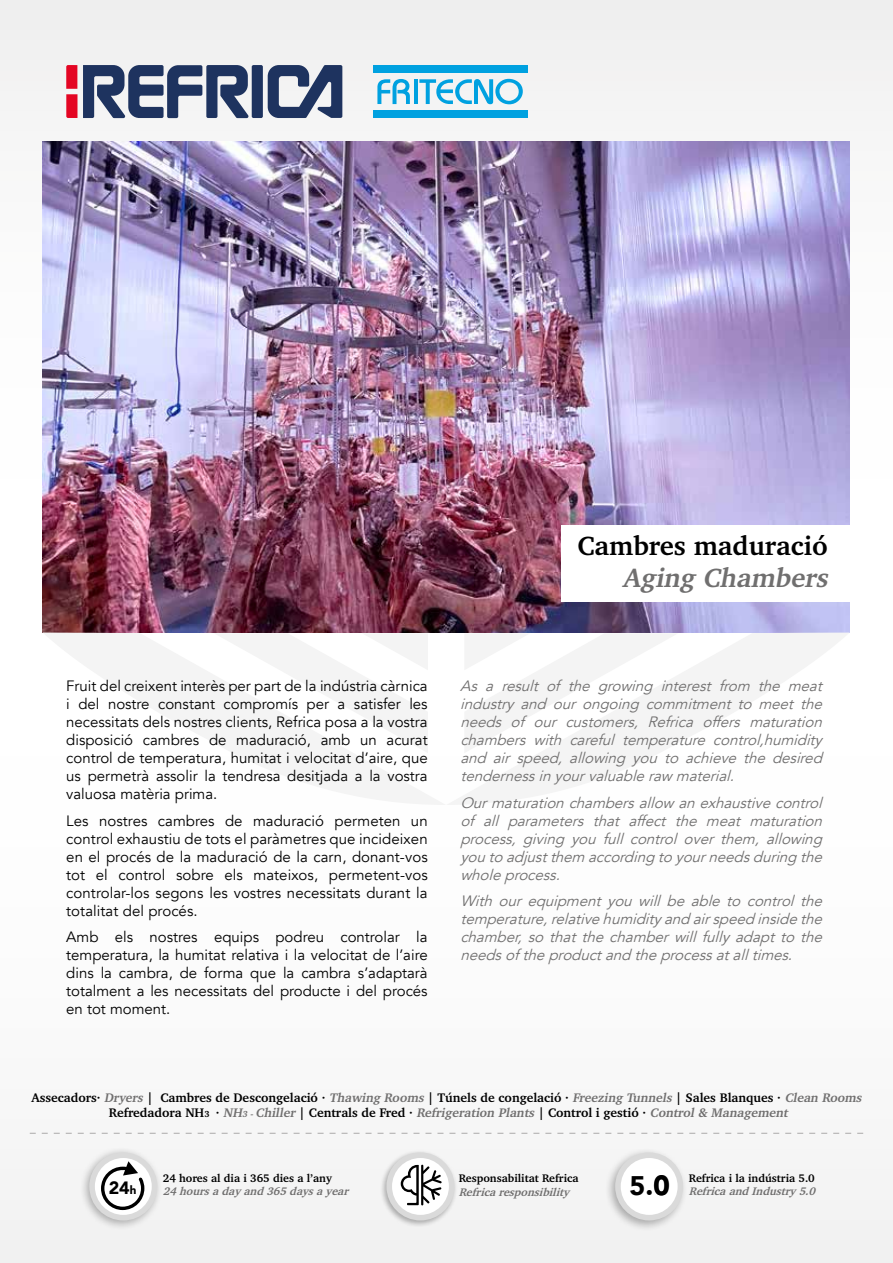
<style>
.page{position:relative;width:893px;height:1263px;background:#f9f9f9}
.page>*{position:absolute;margin:0;border:0;box-sizing:border-box;transform-origin:0 0}
.t1{font:900 27.75px "Avenir";color:#000}
.t2{font:700 27px "Charter IT Cby BT";color:#000}
.t3{font:italic 700 27px "Charter IT Cby BT";color:#706f6f}
.t4{font:900 26.85px "Avenir";color:#000}
.t5{font:900 17.85px "Avenir";color:#000}
.t6{font:15px/18px "Avenir";color:#000;text-align:justify}
.t7{font:italic 15px/18px "Avenir";color:#706f6f;text-align:justify}
.t8{font:700 12.75px/15.3px "Charter IT Cby BT";color:#000;text-align:center}
.t9{font:700 11.25px "Charter IT Cby BT";color:#000}
.t10{font:italic 700 11.25px "Charter IT Cby BT";color:#706f6f}
.s1{font-style:italic;color:#706f6f}
.s2{font-size:9px}
.s3{font-style:italic;font-size:9px;color:#706f6f}
.s4{font-size:11.55px}
</style>
<div class="page">
<svg style="left:30px;top:1133px;width:833px;height:1px"></svg>
<img style="left:43px;top:142px;width:807px;height:490px">
<svg style="left:43px;top:632px;width:403px;height:1px"></svg>
<svg style="left:446px;top:632px;width:404px;height:1px"></svg>
<svg style="left:268px;top:65px;width:74px;height:53px"></svg>
<svg style="left:83px;top:65px;width:166px;height:53px"></svg>
<div style="left:252px;top:65px;width:11px;height:53px;background:#1e335f;border-radius:2px"></div>
<svg style="left:66px;top:65px;width:11px;height:53px"></svg>
<div style="left:373px;top:110px;width:154px;height:8px;background:#00a1e0"></div>
<div style="left:373px;top:65px;width:154px;height:8px;background:#00a1e0"></div>
<svg style="left:419px;top:79px;width:104px;height:25px"></svg>
<svg style="left:377px;top:79px;width:33px;height:25px"></svg>
<svg style="left:414px;top:79px;width:3px;height:25px"></svg>
<div style="left:561px;top:525px;width:332px;height:77px;background:#fff"></div>
<div style="left:79px;top:1146px;width:84px;height:84px;background:#000;opacity:.3"></div>
<div style="left:89px;top:1152px;width:68px;height:68px;background:#dadada;border-radius:50%"></div>
<div style="left:95px;top:1158px;width:57px;height:57px;background:#fff;border-radius:50%"></div>
<svg style="left:101px;top:1161px;width:43px;height:49px"></svg>
<div style="left:380px;top:1149px;width:77px;height:78px;background:#000;opacity:.3"></div>
<div style="left:386px;top:1152px;width:68px;height:68px;background:#dadada;border-radius:33px"></div>
<div style="left:392px;top:1158px;width:57px;height:57px;background:#fff;border-radius:50%"></div>
<svg style="left:401px;top:1165px;width:41px;height:40px"></svg>
<div style="left:604px;top:1147px;width:84px;height:84px;background:#000;opacity:.3"></div>
<div style="left:615px;top:1152px;width:68px;height:68px;background:#dadada;border-radius:34px"></div>
<div style="left:621px;top:1158px;width:57px;height:57px;background:#fff;border-radius:50%"></div>
<h2 class="t2" style="left:577px;top:529px;width:252px">Cambres maduració</h2>
<h2 class="t3" style="left:623px;top:561px;width:212px">Aging Chambers</h2>
<p class="t6" style="left:66px;top:677px;width:363px">Fruit del creixent interès per part de la indústria càrnica i del nostre constant compromís per a satisfer les necessitats dels nostres clients, Refrica posa a la vostra disposició cambres de maduració, amb un acurat control de temperatura, humitat i velocitat d’aire, que us permetrà assolir la tendresa desitjada a la vostra valuosa matèria prima.</p>
<p class="t6" style="left:66px;top:812px;width:363px">Les nostres cambres de maduració permeten un control exhaustiu de tots el paràmetres que incideixen en el procés de la maduració de la carn, donant-vos tot el control sobre els mateixos, permetent-vos controlar-los segons les vostres necessitats durant la totalitat del procés.</p>
<p class="t6" style="left:66px;top:928px;width:363px">Amb els nostres equips podreu controlar la temperatura, la humitat relativa i la velocitat de l’aire dins la cambra, de forma que la cambra s’adaptarà totalment a les necessitats del producte i del procés en tot moment.</p>
<p class="t7" style="left:460px;top:677px;width:368px">As a result of the growing interest from the meat industry and our ongoing commitment to meet the needs of our customers, Refrica offers maturation chambers with careful temperature control,humidity and air speed, allowing you to achieve the desired tendernessinyourvaluableraw material.</p>
<p class="t7" style="left:460px;top:794px;width:368px">Ourmaturationchambersallow anexhaustivecontrol of all parameters that affect the meat maturation process, giving you full control over them, allowing youtoadjustthem accordingtoyourneedsduringthe wholeprocess.</p>
<p class="t7" style="left:460px;top:892px;width:368px">With our equipment you will be able to control the temperature,relativehumidityandairspeedinsidethe chamber, so that the chamber will fully adapt to the needsoftheproductandtheprocessatalltimes.</p>
<p class="t8" style="left:31px;top:1089px;width:834px">Assecadors· <span class="s1">Dryers</span> | Cambres de Descongelació · <span class="s1">Thawing Rooms</span> | Túnels de congelació · <span class="s1">Freezing Tunnels</span> | Sales Blanques · <span class="s1">Clean Rooms<br></span>Re fr e d a d o r a N H <span class="s2">3</span> · <span class="s1">NH</span><span class="s3">3 -</span> <span class="s1">Chiller</span> | C e n t r a l s d e Fr e d · <span class="s1">Refrigeration Plants</span> | C o n t r o l i g e s t i ó · <span class="s1">Control &amp; Management</span></p>
<p class="t9" style="left:163px;top:1171px;width:170px">24 hores al dia i 365 dies a l’any</p>
<p class="t5" style="left:109px;top:1172px;width:29px">24<span class="s4">h</span></p>
<p class="t10" style="left:163px;top:1184px;width:190px">24hoursaday and365daysayear</p>
<p class="t9" style="left:459px;top:1171px;width:121px">Responsabilitat Refrica</p>
<p class="t10" style="left:459px;top:1185px;width:112px">Refricaresponsibility</p>
<p class="t9" style="left:689px;top:1171px;width:127px">Refrica i la indústria 5.0</p>
<h1 class="t1" style="left:654px;top:1162px;width:18px">0</h1>
<p class="t10" style="left:689px;top:1184px;width:131px">RefricaandIndustry 5.0</p>
<h3 class="t4" style="left:629px;top:1163px;width:41px">5.0</h3>
</div>
